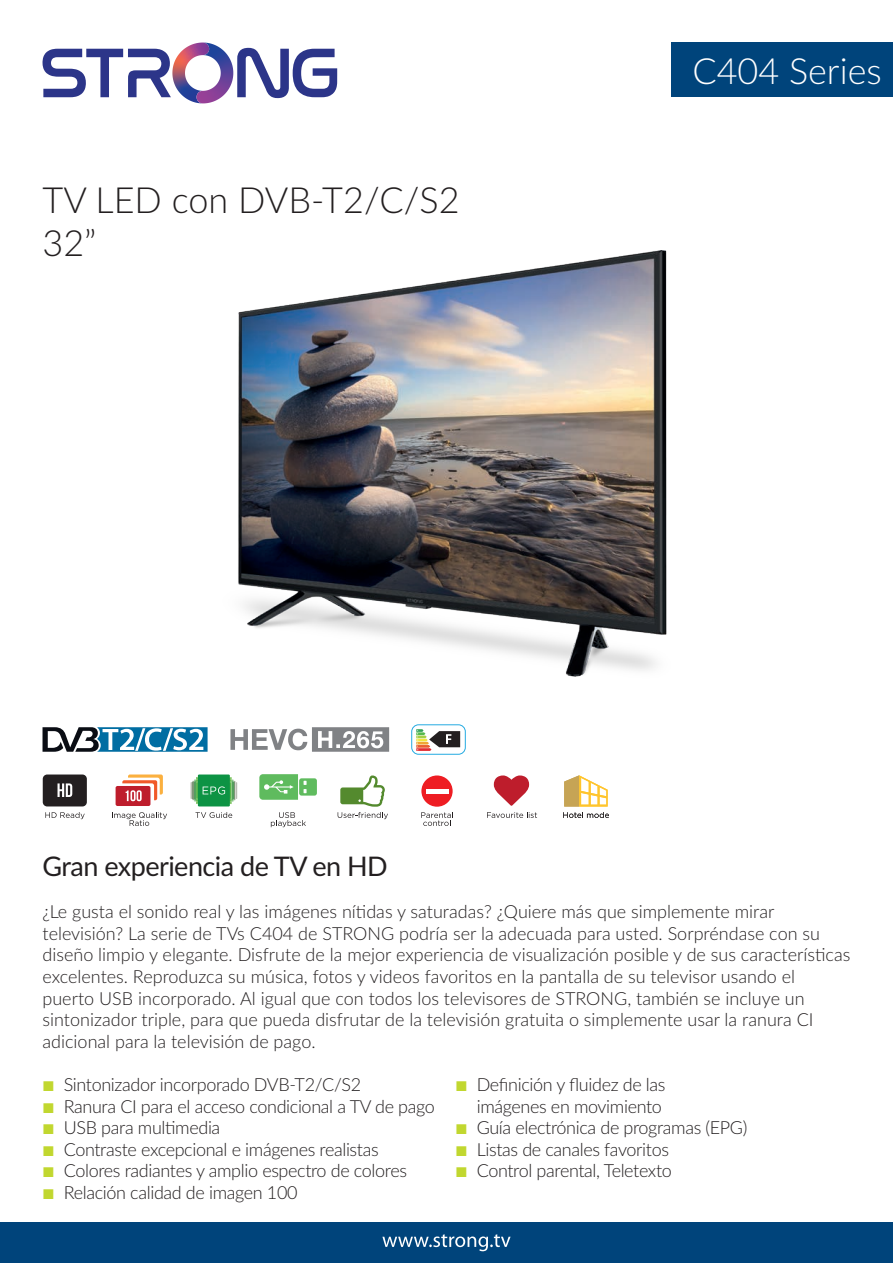
<style>
.page{position:relative;width:893px;height:1263px;background:#fff}
.page>*{position:absolute;margin:0;border:0;box-sizing:border-box;transform-origin:0 0}
.t1{font:300 36px/43.2px "Lato";color:#231f20}
.t2{font:300 36px "Lato";color:#fff}
.t3{font:27px "Lato";letter-spacing:-.02em;color:#231f20}
.t4{font:300 18px/21.6px "Lato";color:#231f20}
.t5{font:300 18px/21.6px "Lato";letter-spacing:-.02em;color:#231f20}
</style>
<div class="page">
<svg style="left:237px;top:48px;width:100px;height:50px"></svg>
<svg style="left:43px;top:43px;width:178px;height:60px"></svg>
<div style="left:671px;top:43px;width:222px;height:54px;background:#00447b"></div>
<svg style="left:45px;top:812px;width:40px;height:7px"></svg>
<div style="left:43px;top:774px;width:44px;height:32px;background:#231f20;border-radius:4px"></div>
<svg style="left:58px;top:783px;width:14px;height:14px"></svg>
<svg style="left:564px;top:775px;width:44px;height:31px"></svg>
<svg style="left:563px;top:812px;width:46px;height:6px"></svg>
<svg style="left:487px;top:812px;width:50px;height:6px"></svg>
<svg style="left:494px;top:775px;width:35px;height:31px"></svg>
<svg style="left:271px;top:812px;width:35px;height:15px"></svg>
<svg style="left:259px;top:774px;width:58px;height:26px"></svg>
<svg style="left:195px;top:812px;width:37px;height:6px"></svg>
<div style="left:198px;top:774px;width:32px;height:32px;background:#0d9344"></div>
<svg style="left:191px;top:777px;width:46px;height:27px"></svg>
<svg style="left:421px;top:812px;width:32px;height:14px"></svg>
<div style="left:421px;top:775px;width:32px;height:32px;background:#ee1d23;border-radius:50%"></div>
<hr style="left:426px;top:789px;width:22px;height:4px;background:#fff">
<svg style="left:338px;top:775px;width:50px;height:44px"></svg>
<svg style="left:112px;top:812px;width:55px;height:14px"></svg>
<div style="left:116px;top:786px;width:34px;height:20px;background:#be1d2c;border-radius:2px"></div>
<svg style="left:122px;top:774px;width:41px;height:27px"></svg>
<div style="left:0;top:1222px;width:893px;height:41px;background:#00447b"></div>
<svg style="left:382px;top:1234px;width:129px;height:17px"></svg>
<img style="left:238px;top:251px;width:429px;height:426px">
<svg style="left:43px;top:727px;width:165px;height:25px"></svg>
<svg style="left:230px;top:727px;width:159px;height:25px"></svg>
<div style="left:411px;top:724px;width:55px;height:31px;border:1px solid #24aae1;border-radius:7px"></div>
<svg style="left:416px;top:729px;width:44px;height:22px"></svg>
<h1 class="t1" style="left:43px;top:177px;width:419px">TV LED con DVB-T2/C/S2<br>32”</h1>
<h1 class="t2" style="left:692px;top:46px;width:191px">C404 Series</h1>
<h2 class="t3" style="left:43px;top:847px;width:347px">Gran experiencia de TV en HD</h2>
<p class="t4" style="left:43px;top:900px;width:809px">¿Le gusta el sonido real y las imágenes nítidas y saturadas? ¿Quiere más que simplemente mirar televisión? La serie de TVs C404 de STRONG podría ser la adecuada para usted. Sorpréndase con su diseño limpio y elegante. Disfrute de la mejor experiencia de visualización posible y de sus características excelentes. Reproduzca su música, fotos y videos favoritos en la pantalla de su televisor usando el puerto USB incorporado. Al igual que con todos los televisores de STRONG, también se incluye un sintonizador triple, para que pueda disfrutar de la televisión gratuita o simplemente usar la ranura CI adicional para la televisión de pago.</p>
<p class="t5" style="left:64px;top:1073px;width:373px">Sintonizador incorporado DVB-T2/C/S2<br>Ranura CI para el acceso condicional a TV de pago USB para multimedia<br>Contraste excepcional e imágenes realistas Colores radiantes y amplio espectro de colores Relación calidad de imagen 100</p>
<p class="t5" style="left:477px;top:1073px;width:272px">Definición y fluidez de las<br>imágenes en movimiento<br>Guía electrónica de programas (EPG)<br>Listas de canales favoritos<br>Control parental, Teletexto</p>
</div>
